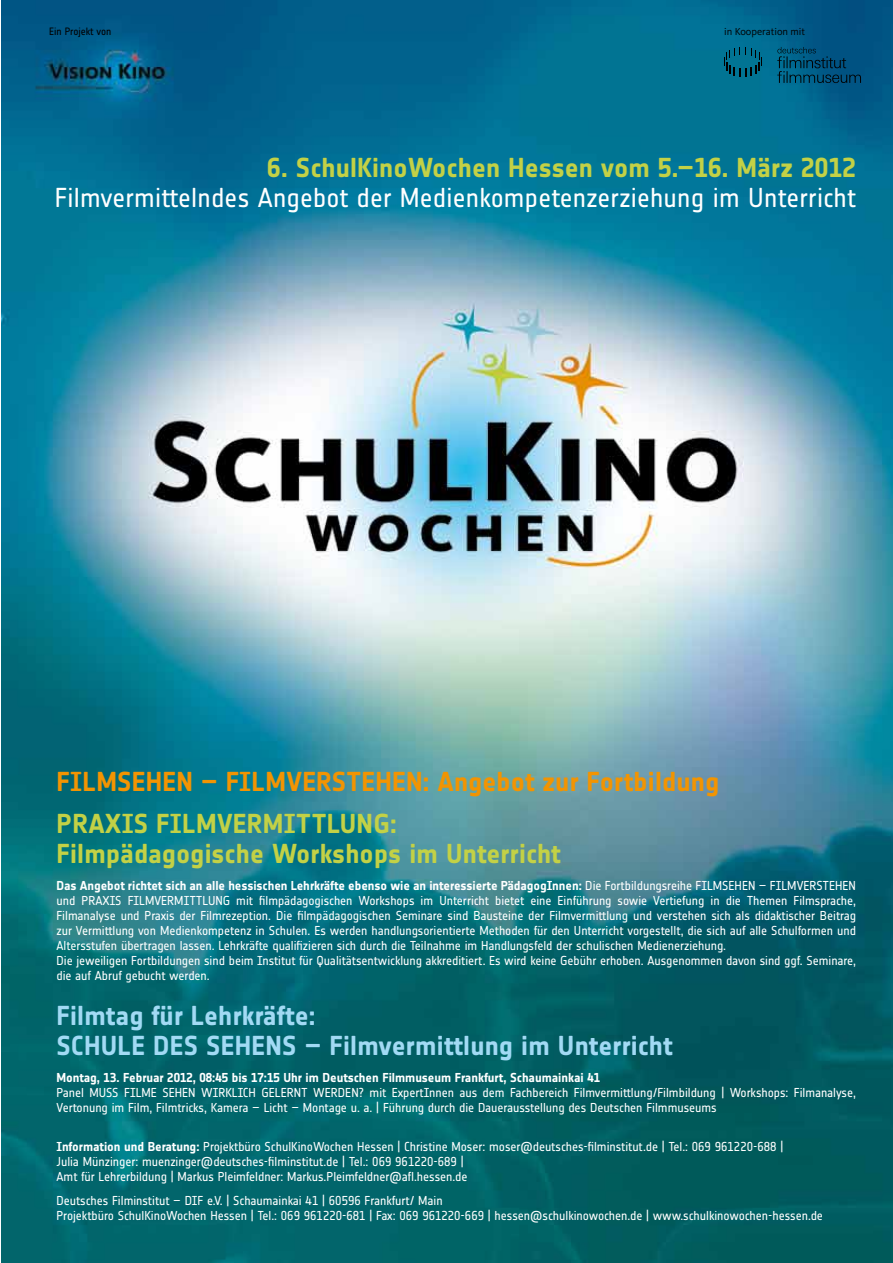
<style>
.page{position:relative;width:893px;height:1263px;background:#fff}
.page>*{position:absolute;margin:0;border:0;box-sizing:border-box;transform-origin:0 0}
.t1{font:27px/30px "Notes Soft Bold Tf";letter-spacing:.005em;color:#c3d146}
.t2{font:27px/30px "Notes Soft Bold Tf";letter-spacing:.01em;color:#a2daf4}
.t3{font:27px "Notes Soft Regular Tf";letter-spacing:.005em;color:#fff}
.t4{font:27px "Notes Soft Bold Tf";letter-spacing:.005em;color:#f29402}
.t5{font:12.75px/15px "Notes Soft Regular Tf";letter-spacing:-.005em;color:#fff}
.t6{font:12.75px "Notes Soft Bold Tf";letter-spacing:-.005em;color:#fff}
.t7{font:10.5px "Kievit OT";color:#000}
.t8{font:10.5px "Notes Soft Regular Tf";letter-spacing:-.005em;color:#000}
.s1{font-family:"Notes Soft Regular Tf"}
.s2{font-family:"Notes Soft Bold Tf"}
</style>
<div class="page">
<img style="left:1px;top:0;width:892px;height:1263px">
<svg style="left:724px;top:47px;width:38px;height:29px"></svg>
<svg style="left:777px;top:47px;width:84px;height:36px;background:#004e74"></svg>
<p class="t8" style="left:49px;top:25px;width:64px">Ein Projekt von</p>
<p class="t7" style="left:724px;top:25px;width:82px">in Kooperation mit</p>
<h1 class="t1" style="left:267px;top:152px;width:590px">6. SchulKinoWochen Hessen vom 5.–16. März 2012</h1>
<h1 class="t3" style="left:55px;top:182px;width:803px">Filmvermittelndes Angebot der Medienkompetenzerziehung im Unterricht</h1>
<h1 class="t4" style="left:57px;top:767px;width:30px">FILMSEHEN</h1>
<h1 class="t4" style="left:201px;top:767px;width:55px">– FILMVERSTEHEN</h1>
<h1 class="t4" style="left:423px;top:767px;width:298px">: Angebot zur Fortbildung</h1>
<h1 class="t1" style="left:57px;top:809px;width:64px">PRAXIS</h1>
<h1 class="t1" style="left:156px;top:809px;width:30px">FILMVERMITTL</h1>
<h1 class="t1" style="left:57px;top:809px;width:506px;text-indent:283px">UNG:<br>Filmpädagogische Workshops im Unterricht</h1>
<p class="t6" style="left:57px;top:879px;width:801px">Das Angebot richtet sich an alle hessischen Lehrkräfte ebenso wie an interessierte PädagogInnen: <span class="s1">Die Fortbildungsreihe FILMSEHEN – FILMVERSTEHEN</span></p>
<p class="t5" style="left:57px;top:893px;width:801px">und PRAXIS FILMVERMITTLUNG mit filmpädagogischen Workshops im Unterricht bietet eine Einführung sowie Vertiefung in die Themen Filmsprache, Filmanalyse und Praxis der Filmrezeption. Die filmpädagogischen Seminare sind Bausteine der Filmvermittlung und verstehen sich als didaktischer Beitrag zur Vermittlung von Medienkompetenz in Schulen. Es werden handlungsorientierte Methoden für den Unterricht vorgestellt, die sich auf alle Schulformen und Altersstufen übertragen lassen. Lehrkräfte qualifizieren sich durch die Teilnahme im Handlungsfeld der schulischen Medienerziehung.<br>Die jeweiligen Fortbildungen sind beim Institut für Qualitätsentwicklung akkreditiert. Es wird keine Gebühr erhoben. Ausgenommen davon sind ggf. Seminare, die auf Abruf gebucht werden.</p>
<h1 class="t2" style="left:57px;top:1001px;width:618px">Filmtag für Lehrkräfte:<br>Schule des Sehens – Filmvermittlung im Unterricht</h1>
<p class="t6" style="left:57px;top:1071px;width:545px">Montag, 13. Februar 2012, 08:45 bis 17:15 Uhr im Deutschen Filmmuseum Frankfurt, Schaumainkai 41</p>
<p class="t5" style="left:57px;top:1085px;width:801px">Panel MUSS FILME SEHEN WIRKLICH GELERNT WERDEN? mit ExpertInnen aus dem Fachbereich Filmvermittlung/Filmbildung | Workshops: Filmanalyse,<br>Vertonung im Film, Filmtricks, Kamera – Licht – Montage u. a. | Führung durch die Dauerausstellung des Deutschen Filmmuseums</p>
<p class="t5" style="left:57px;top:1139px;width:728px"><span class="s2">Information und Beratung:</span> Projektbüro SchulKinoWochen Hessen | Christine Moser: moser@deutsches-filminstitut.de | Tel.: 069 961220-688 |<br>Julia Münzinger: muenzinger@deutsches-filminstitut.de | Tel.: 069 961220-689 |<br>Amt für Lehrerbildung | Markus Pleimfeldner: Markus.Pleimfeldner@afl.hessen.de</p>
<p class="t5" style="left:57px;top:1193px;width:768px">Deutsches Filminstitut – DIF e.V. | Schaumainkai 41 | 60596 Frankfurt/ Main<br>Projektbüro SchulKinoWochen Hessen | Tel.: 069 961220-681 | Fax: 069 961220-669 | hessen@schulkinowochen.de | www.schulkinowochen-hessen.de</p>
</div>
